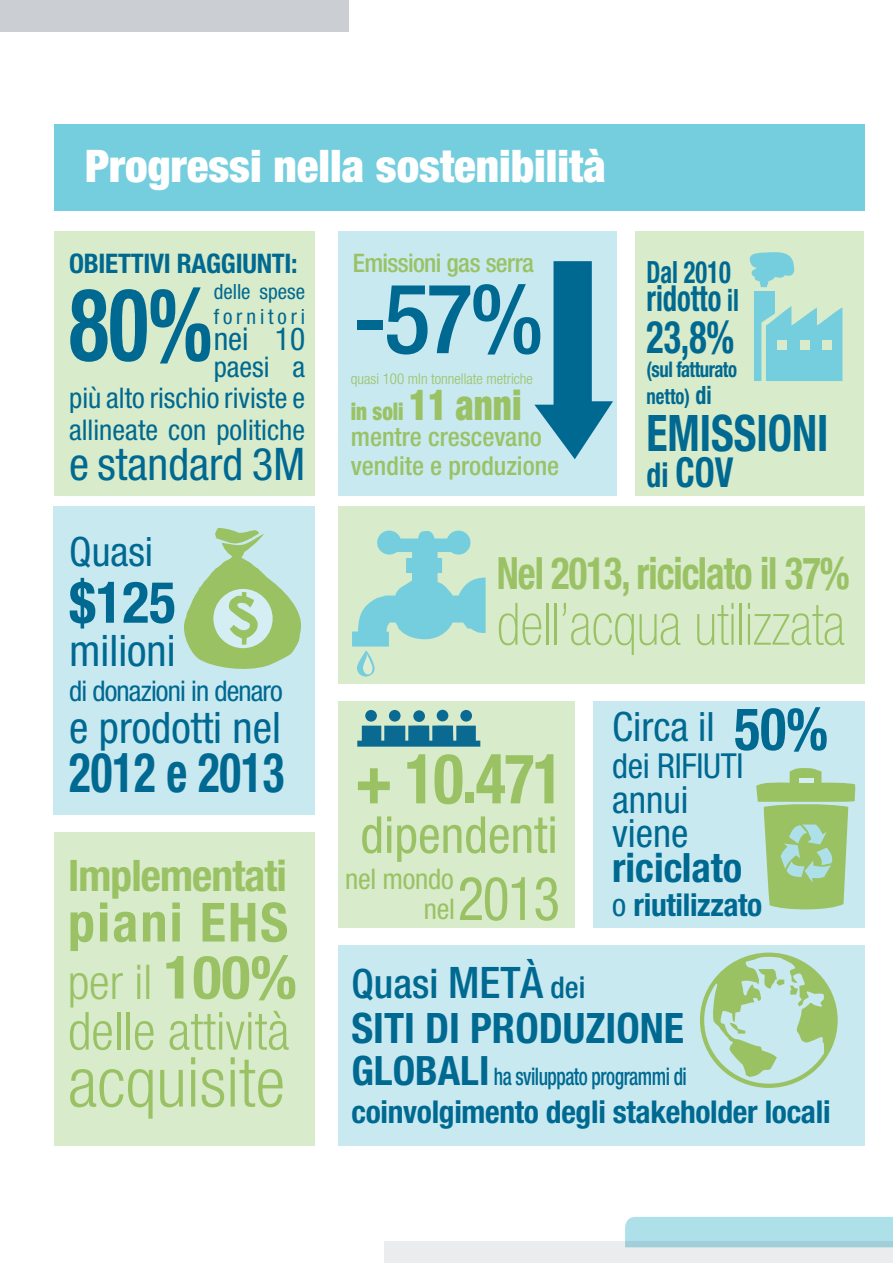
<style>
.page{position:relative;width:893px;height:1263px;background:#fff}
.page>*{position:absolute;margin:0;border:0;box-sizing:border-box;transform-origin:0 0}
.t1{font:700 condensed 100.65px "Helvetica Neue";color:#006991;scale:.82 1}
.t2{font:500 condensed 97.5px "Helvetica Neue";color:#006991}
.t3{font:700 condensed 69.3px "Helvetica Neue";color:#9ac265;scale:.91 1}
.t4{font:300 condensed 69px "Helvetica Neue";color:#9ac265}
.t5{font:100 condensed 58.5px "Helvetica Neue";color:#9ac265;scale:.95 1}
.t6{font:700 condensed 57.75px "Helvetica Neue";color:#006991;scale:.96 1}
.t7{font:700 condensed 54.9px "Helvetica Neue";color:#006991;scale:.82 1}
.t8{font:700 condensed 54px "Helvetica Neue";letter-spacing:.04em;color:#9ac265}
.t9{font:300 condensed 52.5px "Helvetica Neue";color:#9ac265}
.t10{font:condensed 51px "Helvetica Neue";color:#9ac265}
.t11{font:700 condensed 50.4px "Helvetica Neue";color:#006991;scale:.87 1}
.t12{font:300 condensed 48px "Helvetica Neue";color:#9ac265}
.t13{font:900 condensed 45px "Helvetica Neue";color:#fff}
.t14{font:condensed 45px "Helvetica Neue";color:#006991}
.t15{font:700 condensed 45px "Helvetica Neue";color:#006991;scale:.79 1}
.t16{font:700 condensed 44.55px "Helvetica Neue";letter-spacing:-.025em;color:#9ac265;scale:.86 1}
.t17{font:condensed 43.5px "Helvetica Neue";color:#006991}
.t18{font:700 condensed 43.5px "Helvetica Neue";letter-spacing:-.02em;color:#9ac265}
.t19{font:700 condensed 42px "Helvetica Neue";color:#006991}
.t20{font:700 condensed 41.4px "Helvetica Neue";color:#006991;scale:.87 1}
.t21{font:condensed 40.5px "Helvetica Neue";color:#006991}
.t22{font:500 condensed 40.5px "Helvetica Neue";color:#006991}
.t23{font:700 condensed 40.5px "Helvetica Neue";color:#006991}
.t24{font:condensed 39px "Helvetica Neue";color:#006991}
.t25{font:condensed 37.5px "Helvetica Neue";color:#006991}
.t26{font:700 condensed 35.85px "Helvetica Neue";color:#006991;scale:.79 1}
.t27{font:condensed 34.5px "Helvetica Neue";letter-spacing:-.01em;color:#006991}
.t28{font:700 condensed 31.5px "Helvetica Neue";letter-spacing:-.01em;color:#006991}
.t29{font:condensed 31.5px "Helvetica Neue";color:#006991}
.t30{font:700 condensed 30.75px "Helvetica Neue";color:#006991;scale:.79 1}
.t31{font:condensed 28.5px/31.5px "Helvetica Neue";color:#006991;text-align:justify}
.t32{font:condensed 28.5px "Helvetica Neue";letter-spacing:-.03em;color:#006991}
.t33{font:condensed 28.5px/30px "Helvetica Neue";letter-spacing:-.01em;color:#9ac265;text-align:right}
.t34{font:700 condensed 27px "Helvetica Neue";letter-spacing:-.01em;color:#006991}
.t35{font:500 condensed 25.95px/29.1px "Helvetica Neue";color:#9ac265}
.t36{font:500 condensed 25.5px "Helvetica Neue";letter-spacing:-.025em;color:#9ac265}
.t37{font:900 condensed 24.3px "Helvetica Neue";color:#9ac265;scale:.86 1}
.t38{font:500 condensed 24.15px "Helvetica Neue";letter-spacing:-.025em;color:#006991;scale:.81 1}
.t39{font:700 condensed 21.6px/27px "Helvetica Neue";letter-spacing:-.025em;color:#006991;scale:.87 1}
.t40{font:condensed 21px/25.5px "Helvetica Neue";letter-spacing:.095em;color:#006991}
.t41{font:300 condensed 15px "Helvetica Neue";color:#9ac265}
.s1{font-size:42.6px}
.s2{font-size:30.75px}
.s3{font-size:25.2px}
.s4{font-size:34.2px}
.s5{font-weight:700;font-size:60px}
.s6{font-weight:700;font-size:58.8px}
.s7{font-size:43.5px}
.s8{font-size:30px}
.s9{font-weight:700;font-size:40.5px}
.s10{font-weight:400;font-size:60.45px;color:#9ac265}
.s11{font-weight:400}
</style>
<div class="page">
<div style="left:384px;top:1242px;width:509px;height:21px;background:#ebeced"></div>
<div style="left:0;top:0;width:349px;height:31px;background:#cbcfd4"></div>
<svg style="left:625px;top:1217px;width:268px;height:30px;background:#abdce6"></svg>
<div style="left:54px;top:124px;width:810px;height:87px;background:#75cede"></div>
<div style="left:54px;top:231px;width:261px;height:265px;background:#d8ebca"></div>
<div style="left:635px;top:231px;width:229px;height:265px;background:#d8ebca"></div>
<div style="left:338px;top:506px;width:526px;height:178px;background:#d8ebca"></div>
<div style="left:55px;top:833px;width:260px;height:313px;background:#d8ebca"></div>
<div style="left:338px;top:702px;width:236px;height:226px;background:#d8ebca"></div>
<div style="left:338px;top:231px;width:279px;height:265px;background:#c8e9f0"></div>
<div style="left:53px;top:506px;width:262px;height:309px;background:#c8e9f0"></div>
<div style="left:593px;top:702px;width:272px;height:226px;background:#c8e9f0"></div>
<div style="left:338px;top:945px;width:526px;height:201px;background:#c8e9f0"></div>
<svg style="left:534px;top:261px;width:79px;height:198px"></svg>
<svg style="left:357px;top:725px;width:123px;height:22px;background:#2b7e9a"></svg>
<div style="left:365px;top:710px;width:12px;height:12px;background:#0a6a92;border-radius:50%"></div>
<div style="left:389px;top:710px;width:12px;height:12px;background:#0a6a92;border-radius:50%"></div>
<div style="left:413px;top:710px;width:12px;height:12px;background:#0a6a92;border-radius:50%"></div>
<div style="left:437px;top:710px;width:11px;height:11px;background:#0a6a92;border-radius:50%"></div>
<div style="left:460px;top:710px;width:12px;height:12px;background:#0a6a92;border-radius:50%"></div>
<svg style="left:700px;top:952px;width:138px;height:136px"></svg>
<svg style="left:749px;top:252px;width:93px;height:129px"></svg>
<svg style="left:184px;top:528px;width:117px;height:141px"></svg>
<svg style="left:352px;top:530px;width:134px;height:147px"></svg>
<div style="left:446px;top:531px;width:24px;height:24px;background:#75cede;border-radius:50%"></div>
<svg style="left:756px;top:768px;width:100px;height:142px"></svg>
<h3 class="t13" style="left:85px;top:138px;width:522px">Progressi nella sostenibilità</h3>
<p class="t34" style="left:69px;top:247px;width:230px">OBIETTIVI RAGGIUNTI:</p>
<p class="t40" style="left:214px;top:278px;width:93px">delle spese fornitori</p>
<p class="t29" style="left:214px;top:320px;width:93px">nei 10</p>
<p class="t31" style="left:69px;top:351px;width:238px;text-indent:145px">paesi a più alto rischio riviste e allineate con politiche</p>
<h3 class="t14" style="left:69px;top:438px;width:238px">e standard 3M</h3>
<h1 class="t1" style="left:69px;top:264px;width:176px">80%</h1>
<p class="t36" style="left:353px;top:248px;width:183px">Emissioni gas serra</p>
<h2 class="t2" style="left:353px;top:260px;width:192px">-57%</h2>
<p class="t37" style="left:351px;top:396px;width:200px">in soli <span class="s1">11 anni</span></p>
<p class="t35" style="left:351px;top:422px;width:210px">mentre crescevano vendite e produzione</p>
<p class="t41" style="left:351px;top:371px;width:184px">quasi 100 mln tonnellate metriche</p>
<p class="t30" style="left:646px;top:254px;width:108px">Dal 2010</p>
<p class="t26" style="left:646px;top:276px;width:118px">ridotto <span class="s2">il</span></p>
<h3 class="t15" style="left:646px;top:309px;width:113px">23,8%</h3>
<p class="t39" style="left:646px;top:356px;width:106px">(sul fatturato netto) <span class="s3">di</span></p>
<h3 class="t11" style="left:646px;top:402px;width:211px">EMISSIONI</h3>
<h3 class="t20" style="left:646px;top:447px;width:101px"><span class="s4">di</span> COV</h3>
<p class="t21" style="left:69px;top:528px;width:85px">Quasi</p>
<h3 class="t6" style="left:69px;top:567px;width:112px">$125</h3>
<h3 class="t17" style="left:69px;top:626px;width:108px">milioni</h3>
<p class="t32" style="left:69px;top:674px;width:215px">di donazioni in denaro</p>
<h3 class="t17" style="left:69px;top:702px;width:213px">e prodotti nel</h3>
<h3 class="t7" style="left:69px;top:739px;width:264px">2012 e 2013</h3>
<h3 class="t18" style="left:68px;top:849px;width:220px">Implementati</h3>
<h3 class="t8" style="left:68px;top:890px;width:222px">piani EHS</h3>
<h3 class="t12" style="left:68px;top:954px;width:230px">per il <span class="s5">100%</span></h3>
<h3 class="t9" style="left:68px;top:1001px;width:223px">delle attività</h3>
<h3 class="t4" style="left:68px;top:1042px;width:219px">acquisite</h3>
<h3 class="t16" style="left:497px;top:546px;width:412px">Nel 2013, riciclato il 37%</h3>
<h3 class="t5" style="left:497px;top:591px;width:368px">dell’acqua utilizzata</h3>
<p class="t21" style="left:612px;top:703px;width:218px">Circa il <span class="s6">50%</span></p>
<p class="t27" style="left:612px;top:746px;width:133px">dei RIFIUTI</p>
<p class="t25" style="left:612px;top:778px;width:78px">annui</p>
<p class="t24" style="left:612px;top:811px;width:78px">viene</p>
<p class="t23" style="left:612px;top:843px;width:132px">riciclato</p>
<h3 class="t3" style="left:355px;top:737px;width:230px">+ 10.471</h3>
<h3 class="t10" style="left:360px;top:805px;width:199px">dipendenti</h3>
<p class="t33" style="left:345px;top:863px;width:111px">nel mondo nel</p>
<p class="t22" style="left:351px;top:959px;width:235px">Quasi <span class="s7">METÀ</span> <span class="s8">dei</span></p>
<h3 class="t19" style="left:351px;top:1003px;width:334px">SITI DI PRODUZIONE</h3>
<p class="t38" style="left:351px;top:1062px;width:416px"><span class="s9">GLOBALI</span> ha sviluppato programmi di</p>
<p class="t28" style="left:351px;top:1092px;width:481px">coinvolgimento degli stakeholder locali</p>
<p class="t28" style="left:458px;top:886px;width:306px"><span class="s10">2013</span> <span class="s11">o</span> riutilizzato</p>
</div>
